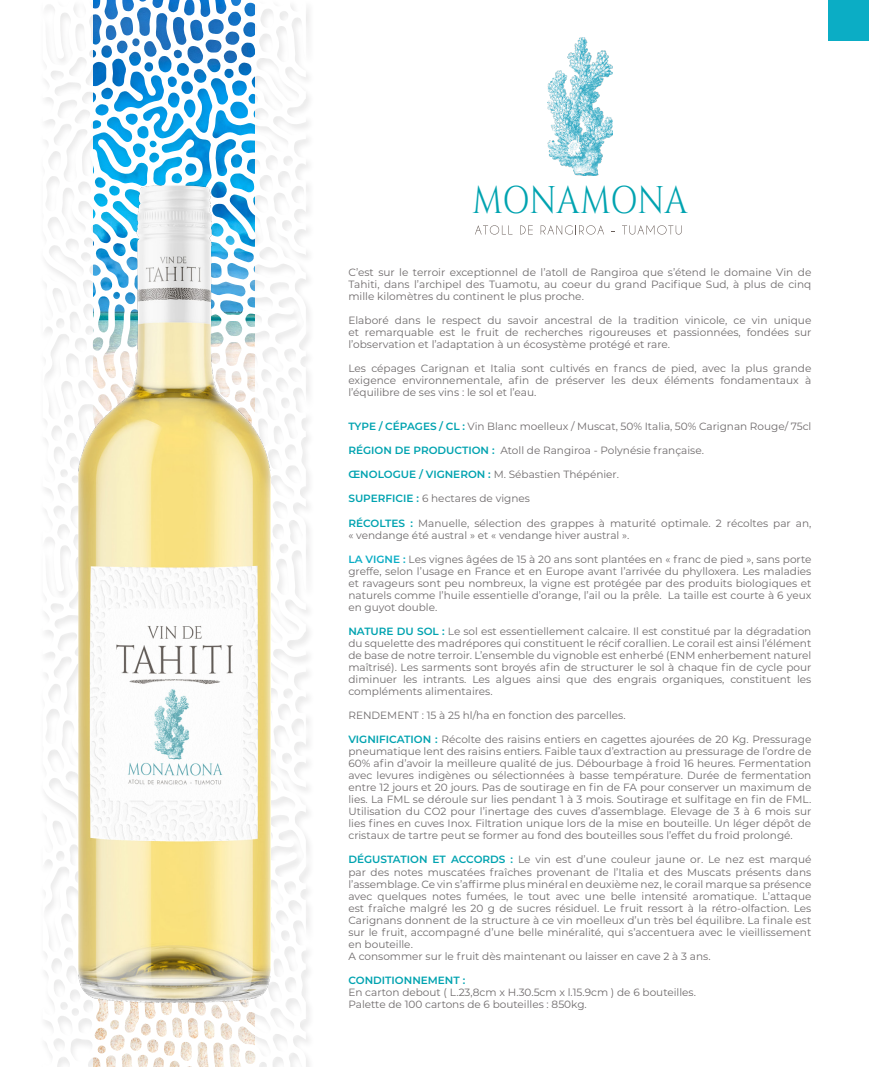
<style>
.page{position:relative;width:869px;height:1067px;background:#fff}
.page>*{position:absolute;margin:0;border:0;box-sizing:border-box;transform-origin:0 0}
.t1{font:38.5px "Cinzel";color:#00a3b0;scale:.83 1}
.t2{font:10.5px/12.1px "Montserrat";color:#6f6b6c;text-align:justify}
.t3{font:600 10.5px "Montserrat";color:#00a3b0}
.s1{font-weight:600;color:#00a3b0}
.s2{font-weight:600;color:#0badc5}
</style>
<div class="page">
<img style="left:547px;top:37px;width:65px;height:138px">
<svg style="left:475px;top:225px;width:37px;height:10px"></svg>
<svg style="left:520px;top:225px;width:12px;height:9px"></svg>
<svg style="left:540px;top:225px;width:64px;height:10px"></svg>
<svg style="left:622px;top:225px;width:59px;height:10px"></svg>
<svg style="left:44px;top:534px;width:262px;height:533px"></svg>
<svg style="left:44px;top:0;width:262px;height:534px"></svg>
<img style="left:78px;top:186px;width:192px;height:818px">
<div style="left:827px;top:0;width:41px;height:41px;background:#0badc5"></div>
<h1 class="t1" style="left:472px;top:178px;width:260px">MONAMONA</h1>
<p class="t2" style="left:348px;top:265px;width:464px">C’est sur le terroir exceptionnel de l’atoll de Rangiroa que s’étend le domaine Vin de Tahiti, dans l’archipel des Tuamotu, au coeur du grand Pacifique Sud, à plus de cinq mille kilomètres du continent le plus proche.</p>
<p class="t2" style="left:348px;top:314px;width:464px">Elaboré dans le respect du savoir ancestral de la tradition vinicole, ce vin unique et remarquable est le fruit de recherches rigoureuses et passionnées, fondées sur l’observation et l’adaptation à un écosystème protégé et rare.</p>
<p class="t2" style="left:348px;top:362px;width:464px">Les cépages Carignan et Italia sont cultivés en francs de pied, avec la plus grande exigence environnementale, afin de préserver les deux éléments fondamentaux à l’équilibre de ses vins : le sol et l’eau.</p>
<p class="t2" style="left:348px;top:420px;width:464px"><span class="s1">TYPE / CÉPAGES / CL :</span> Vin Blanc moelleux / Muscat, 50% Italia, 50% Carignan Rouge/ 75cl</p>
<p class="t2" style="left:348px;top:444px;width:357px"><span class="s1">RÉGION DE PRODUCTION :</span> Atoll de Rangiroa - Polynésie française.</p>
<p class="t2" style="left:348px;top:468px;width:272px"><span class="s1">ŒNOLOGUE / VIGNERON :</span> M. Sébastien Thépénier.</p>
<p class="t2" style="left:348px;top:492px;width:183px"><span class="s1">SUPERFICIE :</span> 6 hectares de vignes</p>
<p class="t2" style="left:348px;top:516px;width:464px"><span class="s1">RÉCOLTES :</span> Manuelle, sélection des grappes à maturité optimale. 2 récoltes par an, « vendange été austral » et « vendange hiver austral ».</p>
<p class="t2" style="left:348px;top:552px;width:464px"><span class="s2">LA VIGNE :</span> Les vignes âgées de 15 à 20 ans sont plantées en « franc de pied », sans porte greffe, selon l’usage en France et en Europe avant l’arrivée du phylloxera. Les maladies et ravageurs sont peu nombreux, la vigne est protégée par des produits biologiques et naturels comme l’huile essentielle d’orange, l’ail ou la prêle. La taille est courte à 6 yeux en guyot double.</p>
<p class="t2" style="left:348px;top:624px;width:464px"><span class="s1">NATURE DU SOL :</span> Le sol est essentiellement calcaire. Il est constitué par la dégradation du squelette des madrépores qui constituent le récif corallien. Le corail est ainsi l’élément de base de notre terroir. L’ensemble du vignoble est enherbé (ENM enherbement naturel maîtrisé). Les sarments sont broyés afin de structurer le sol à chaque fin de cycle pour diminuer les intrants. Les algues ainsi que des engrais organiques, constituent les compléments alimentaires.</p>
<p class="t2" style="left:348px;top:709px;width:278px">RENDEMENT : 15 à 25 hl/ha en fonction des parcelles.</p>
<p class="t2" style="left:348px;top:733px;width:464px"><span class="s1">VIGNIFICATION :</span> Récolte des raisins entiers en cagettes ajourées de 20 Kg. Pressurage pneumatique lent des raisins entiers. Faible taux d’extraction au pressurage de l’ordre de 60% afin d’avoir la meilleure qualité de jus. Débourbage à froid 16 heures. Fermentation avec levures indigènes ou sélectionnées à basse température. Durée de fermentation entre 12 jours et 20 jours. Pas de soutirage en fin de FA pour conserver un maximum de lies. La FML se déroule sur lies pendant 1 à 3 mois. Soutirage et sulfitage en fin de FML.<br>Utilisation du CO2 pour l’inertage des cuves d’assemblage. Elevage de 3 à 6 mois sur lies fines en cuves Inox. Filtration unique lors de la mise en bouteille. Un léger dépôt de cristaux de tartre peut se former au fond des bouteilles sous l’effet du froid prolongé.</p>
<p class="t2" style="left:348px;top:853px;width:464px"><span class="s1">DÉGUSTATION ET ACCORDS :</span> Le vin est d’une couleur jaune or. Le nez est marqué par des notes muscatées fraîches provenant de l’Italia et des Muscats présents dans l’assemblage. Ce vin s’affirme plus minéral en deuxième nez, le corail marque sa présence avec quelques notes fumées, le tout avec une belle intensité aromatique. L’attaque est fraîche malgré les 20 g de sucres résiduel. Le fruit ressort à la rétro-olfaction. Les Carignans donnent de la structure à ce vin moelleux d’un très bel équilibre. La finale est sur le fruit, accompagné d’une belle minéralité, qui s’accentuera avec le vieillissement en bouteille.</p>
<p class="t2" style="left:348px;top:949px;width:363px">A consommer sur le fruit dès maintenant ou laisser en cave 2 à 3 ans.</p>
<p class="t3" style="left:348px;top:972px;width:118px">CONDITIONNEMENT :</p>
<p class="t2" style="left:348px;top:985px;width:349px">En carton debout ( L.23,8cm x H.30.5cm x l.15.9cm ) de 6 bouteilles.</p>
<p class="t2" style="left:348px;top:997px;width:240px">Palette de 100 cartons de 6 bouteilles : 850kg.</p>
</div>
